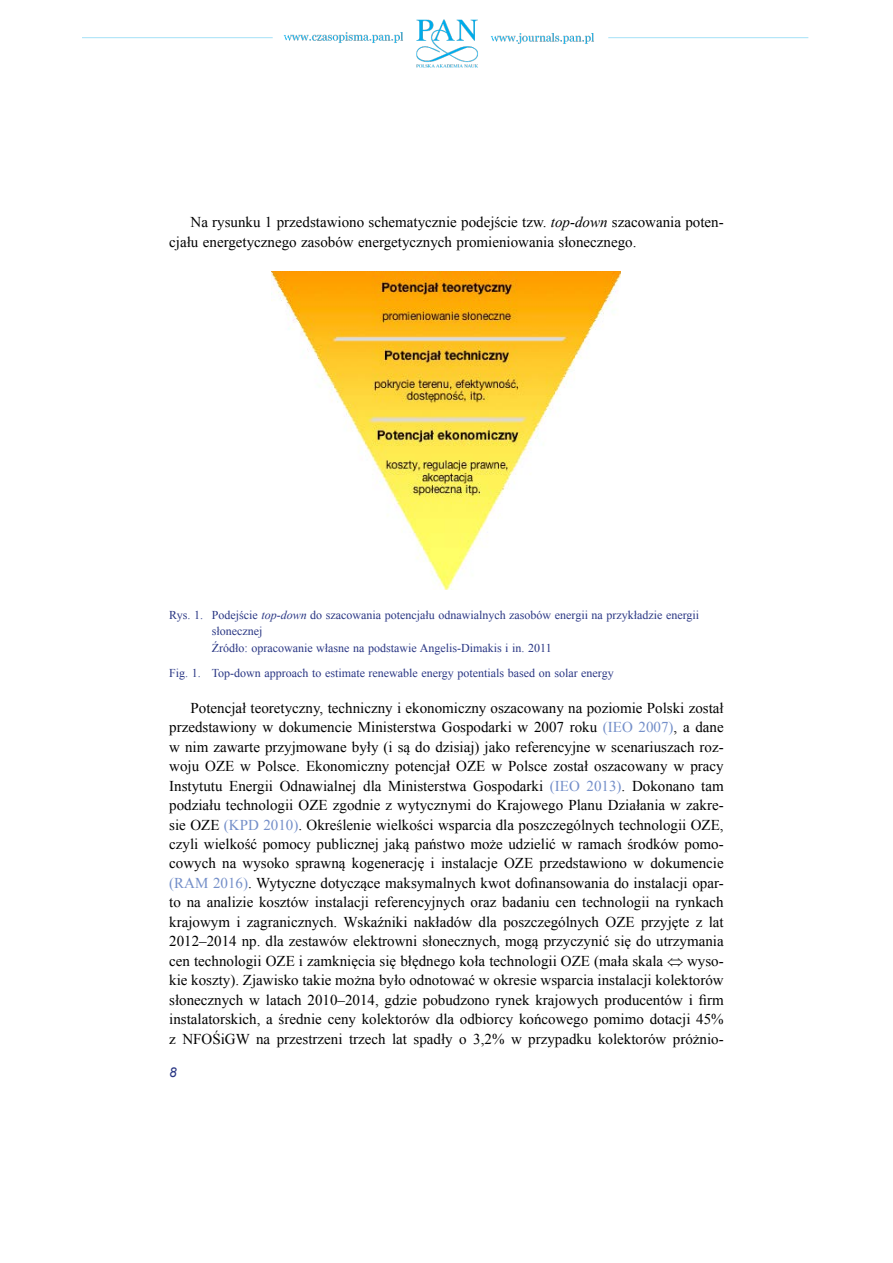
<style>
.page{position:relative;width:893px;height:1263px;background:#fff}
.page>*{position:absolute;margin:0;border:0;box-sizing:border-box;transform-origin:0 0}
.t1{font:15px/19.5px "Times New Roman";color:#000}
.t2{font:italic 13.5px "Arial";color:#283583}
.t3{font:12px/16.5px "Times New Roman";color:#283583}
.s1{font-style:italic}
.s2{color:#748fc9}
</style>
<div class="page">
<img style="left:82px;top:19px;width:727px;height:49px">
<img style="left:271px;top:272px;width:349px;height:317px">
<p class="t1" style="left:169px;top:212px;width:556px;text-indent:21px">Na rysunku 1 przedstawiono schematycznie podejście tzw. <span class="s1">top-down</span> szacowania poten&shy;cjału energetycznego zasobów energetycznych promieniowania słonecznego.</p>
<p class="t3" style="left:212px;top:606px;width:489px;text-indent:-43px">Rys. 1. Podejście <span class="s1">top-down</span> do szacowania potencjału odnawialnych zasobów energii na przykładzie energii słonecznej<br>Źródło: opracowanie własne na podstawie Angelis-Dimakis i in. 2011</p>
<p class="t3" style="left:169px;top:664px;width:446px">Fig. 1. Top-down approach to estimate renewable energy potentials based on solar energy</p>
<p class="t1" style="left:169px;top:698px;width:556px;text-align:justify;text-indent:21px">Potencjał teoretyczny, techniczny i ekonomiczny oszacowany na poziomie Polski został przedstawiony w dokumencie Ministerstwa Gospodarki w 2007 roku <span class="s2">(IEO 2007)</span>, a dane w nim zawarte przyjmowane były (i są do dzisiaj) jako referencyjne w scenariuszach roz&shy;woju OZE w Polsce. Ekonomiczny potencjał OZE w Polsce został oszacowany w pracy Instytutu Energii Odnawialnej dla Ministerstwa Gospodarki <span class="s2">(IEO 2013)</span>. Dokonano tam podziału technologii OZE zgodnie z wytycznymi do Krajowego Planu Działania w zakre&shy;sie OZE <span class="s2">(KPD 2010)</span>. Określenie wielkości wsparcia dla poszczególnych technologii OZE, czyli wielkość pomocy publicznej jaką państwo może udzielić w ramach środków pomo&shy;cowych na wysoko sprawną kogenerację i instalacje OZE przedstawiono w dokumencie <span class="s2">(RAM 2016)</span>. Wytyczne dotyczące maksymalnych kwot dofinansowania do instalacji opar&shy;to na analizie kosztów instalacji referencyjnych oraz badaniu cen technologii na rynkach krajowym i zagranicznych. Wskaźniki nakładów dla poszczególnych OZE przyjęte z lat 2012–2014 np. dla zestawów elektrowni słonecznych, mogą przyczynić się do utrzymania cen technologii OZE i zamknięcia się błędnego koła technologii OZE (mała skala ⇔ wyso&shy;kie koszty). Zjawisko takie można było odnotować w okresie wsparcia instalacji kolektorów słonecznych w latach 2010–2014, gdzie pobudzono rynek krajowych producentów i firm instalatorskich, a średnie ceny kolektorów dla odbiorcy końcowego pomimo dotacji 45% z NFOŚiGW na przestrzeni trzech lat spadły o 3,2% w przypadku kolektorów próżnio-</p>
<p class="t2" style="left:169px;top:1064px;width:9px">8</p>
</div>
